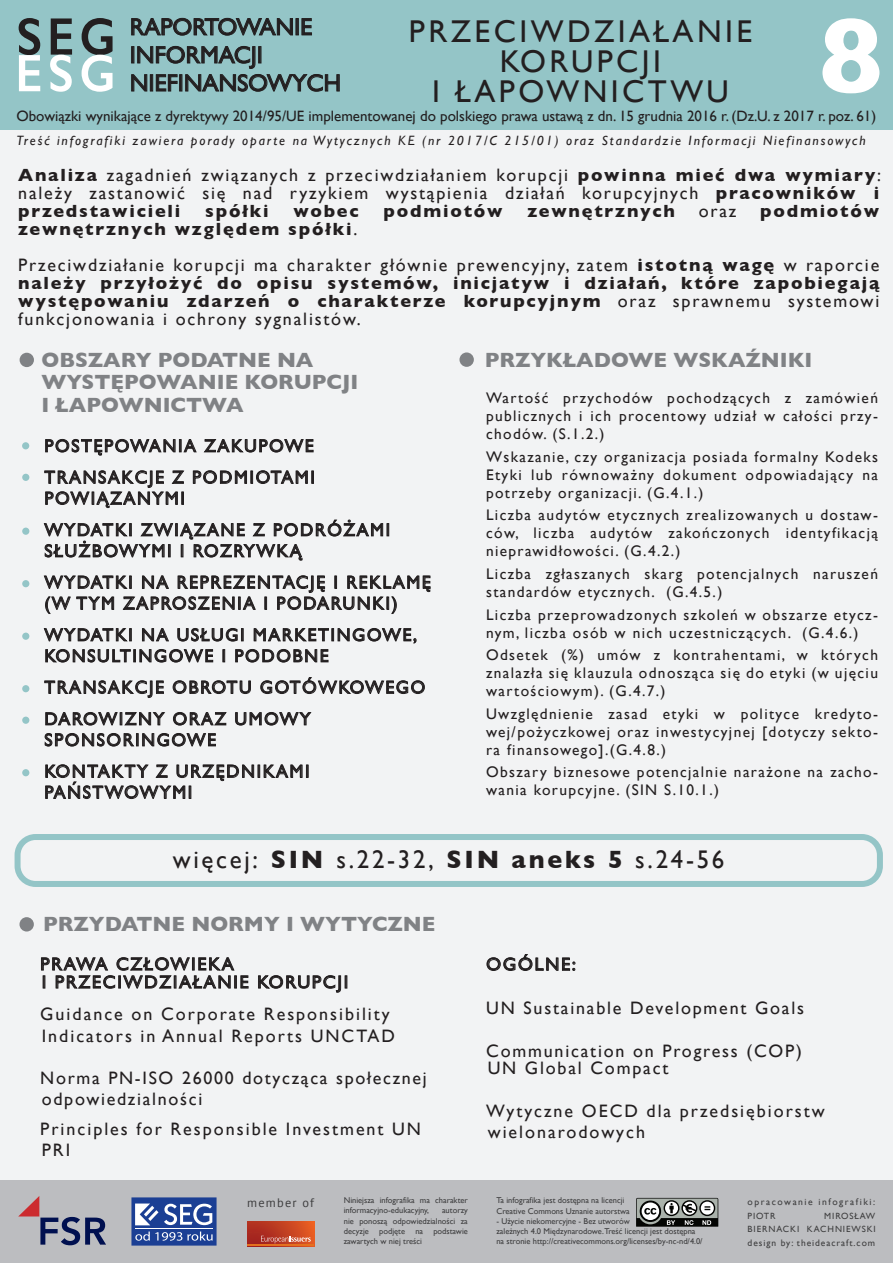
<style>
.page{position:relative;width:893px;height:1263px;background:#fff}
.page>*{position:absolute;margin:0;border:0;box-sizing:border-box;transform-origin:0 0}
.t1{font:700 108px "Gill Sans";color:#fff}
.t2{font:31.5px/30px "Gill Sans";letter-spacing:.11em;color:#231f20;text-align:center}
.t3{font:25.5px "Gill Sans";letter-spacing:.11em;color:#231f20}
.t4{font:24px/28px "Gill Sans";color:#231f20}
.t5{font:700 21px/22.5px "Gill Sans";color:#808285}
.t6{font:18px/31.5px "Gill Sans";letter-spacing:.1em;color:#231f20}
.t7{font:700 18px/18px "Gill Sans";letter-spacing:.1em;color:#231f20;text-align:justify}
.t8{font:15.3px/18px "Gill Sans";letter-spacing:.09em;color:#231f20;text-align:justify}
.t9{font:15px "Gill Sans";color:#231f20}
.t10{font:italic 13.5px "Gill Sans";letter-spacing:.14em;color:#231f20}
.t11{font:12.3px "PT Sans";letter-spacing:.1em;color:#3e3e3f}
.t12{font:9.6px "Gill Sans";letter-spacing:.16em;color:#3e3e3f}
.t13{font:9.45px "Gill Sans";letter-spacing:.1em;color:#3e3e3f}
.t14{font:9px/13.5px "Gill Sans";letter-spacing:.1em;color:#3e3e3f;text-align:right}
.t15{font:8.4px/10.1px "Gill Sans";color:#3e3e3f}
.s1{font-weight:700}
.s2{font-weight:400}
</style>
<div class="page">
<div style="left:0;top:129px;width:893px;height:1051px;background:#f2f3f4"></div>
<div style="left:0;top:1180px;width:893px;height:83px;background:#bcbdc0"></div>
<svg style="left:131px;top:1197px;width:86px;height:48px"></svg>
<hr style="left:135px;top:1228px;width:78px;height:1px;background:#fff">
<div style="left:247px;top:1222px;width:67px;height:24px;background:linear-gradient(to right,#9f2120,#e35b23)"></div>
<hr style="left:247px;top:1244px;width:67px;height:2px;background:#e4701e">
<svg style="left:261px;top:1236px;width:50px;height:7px"></svg>
<svg style="left:636px;top:1198px;width:82px;height:29px"></svg>
<svg style="left:18px;top:1196px;width:88px;height:49px"></svg>
<div style="left:0;top:0;width:893px;height:129px;background:#94c5c7"></div>
<svg style="left:19px;top:18px;width:21px;height:73px"></svg>
<svg style="left:50px;top:18px;width:22px;height:74px"></svg>
<svg style="left:82px;top:18px;width:31px;height:74px"></svg>
<svg style="left:131px;top:18px;width:162px;height:18px"></svg>
<div style="left:296px;top:18px;width:3px;height:17px;border:1px solid #231f20"></div>
<svg style="left:302px;top:18px;width:10px;height:17px"></svg>
<svg style="left:131px;top:46px;width:209px;height:46px"></svg>
<svg style="left:487px;top:954px;width:88px;height:17px"></svg>
<div style="left:19px;top:917px;width:15px;height:14px;background:#808285;border-radius:50%"></div>
<svg style="left:41px;top:957px;width:207px;height:32px"></svg>
<svg style="left:258px;top:975px;width:89px;height:18px"></svg>
<div style="left:15px;top:834px;width:868px;height:53px;border:6px solid #94c5c7;border-radius:18px"></div>
<div style="left:459px;top:352px;width:15px;height:15px;background:#808285;border-radius:50%"></div>
<div style="left:20px;top:353px;width:14px;height:14px;background:#808285;border-radius:50%"></div>
<div style="left:22px;top:442px;width:7px;height:7px;background:#94c5c7;border-radius:50%"></div>
<svg style="left:45px;top:439px;width:152px;height:16px"></svg>
<svg style="left:204px;top:439px;width:110px;height:13px"></svg>
<svg style="left:193px;top:470px;width:121px;height:14px"></svg>
<svg style="left:44px;top:471px;width:140px;height:37px"></svg>
<svg style="left:44px;top:520px;width:345px;height:40px"></svg>
<svg style="left:44px;top:576px;width:387px;height:38px"></svg>
<svg style="left:44px;top:628px;width:88px;height:13px"></svg>
<svg style="left:142px;top:628px;width:27px;height:13px"></svg>
<svg style="left:177px;top:628px;width:66px;height:13px"></svg>
<svg style="left:254px;top:628px;width:162px;height:15px"></svg>
<svg style="left:45px;top:649px;width:168px;height:13px"></svg>
<svg style="left:223px;top:649px;width:2px;height:13px"></svg>
<svg style="left:235px;top:649px;width:93px;height:13px"></svg>
<svg style="left:44px;top:681px;width:120px;height:17px"></svg>
<svg style="left:173px;top:680px;width:78px;height:14px"></svg>
<svg style="left:260px;top:677px;width:165px;height:17px"></svg>
<svg style="left:45px;top:712px;width:120px;height:13px"></svg>
<svg style="left:173px;top:712px;width:54px;height:13px"></svg>
<svg style="left:235px;top:712px;width:76px;height:13px"></svg>
<svg style="left:45px;top:733px;width:171px;height:13px"></svg>
<svg style="left:45px;top:764px;width:263px;height:35px"></svg>
<div style="left:22px;top:474px;width:7px;height:7px;background:#94c5c7;border-radius:50%"></div>
<div style="left:22px;top:527px;width:7px;height:8px;background:#94c5c7;border-radius:50%"></div>
<div style="left:22px;top:580px;width:7px;height:7px;background:#94c5c7;border-radius:50%"></div>
<div style="left:22px;top:632px;width:7px;height:8px;background:#94c5c7;border-radius:50%"></div>
<div style="left:22px;top:685px;width:7px;height:7px;background:#94c5c7;border-radius:50%"></div>
<div style="left:22px;top:716px;width:7px;height:8px;background:#94c5c7;border-radius:50%"></div>
<div style="left:22px;top:769px;width:7px;height:7px;background:#94c5c7;border-radius:50%"></div>
<h3 class="t4" style="left:130px;top:13px;width:213px">RAPORTOWANIE<br>INFORMACJI<br>NIEFINANSOWYCH</h3>
<h2 class="t2" style="left:409px;top:16px;width:345px">PRZECIWDZIAŁANIE<br>KORUPCJI<br>I ŁAPOWNICTWU</h2>
<p class="t10" style="left:17px;top:133px;width:851px">Treść infografiki zawiera porady oparte na Wytycznych KE (nr 2017/C 215/01) oraz Standardzie Informacji Niefinansowych</p>
<h1 class="t1" style="left:819px;top:-30px;width:66px">8</h1>
<p class="t9" style="left:16px;top:107px;width:861px">Obowiązki wynikające z dyrektywy 2014/95/UE implementowanej do polskiego prawa ustawą z dn. 15 grudnia 2016 r. (Dz.U. z 2017 r. poz. 61)</p>
<p class="t6" style="left:18px;top:166px;width:864px;line-height:18px;text-align:justify"><span class="s1">Analiza</span> zagadnień związanych z przeciwdziałaniem korupcji <span class="s1">powinna mieć dwa wymiary</span>: należy zastanowić się nad ryzykiem wystąpienia działań korupcyjnych <span class="s1">pracowników i przedstawicieli</span></p>
<p class="t7" style="left:205px;top:201px;width:65px">spółki</p>
<p class="t7" style="left:293px;top:201px;width:67px">wobec</p>
<p class="t7" style="left:384px;top:201px;width:121px">podmiotów</p>
<p class="t7" style="left:527px;top:201px;width:149px">zewnętrznych</p>
<p class="t6" style="left:699px;top:195px;width:39px">oraz</p>
<p class="t7" style="left:760px;top:201px;width:121px">podmiotów</p>
<p class="t6" style="left:18px;top:211px;width:863px;line-height:36px"><span class="s1">zewnętrznych względem spółki</span>.<br>Przeciwdziałanie korupcji ma charakter głównie prewencyjny, zatem <span class="s1">istotną wagę</span> w raporcie</p>
<p class="t7" style="left:18px;top:273px;width:863px">należy przyłożyć do opisu systemów, inicjatyw i działań, które zapobiegają występowaniu zdarzeń o charakterze korupcyjnym <span class="s2">oraz sprawnemu systemowi funkcjonowania i ochrony sygnalistów.</span></p>
<p class="t5" style="left:41px;top:348px;width:318px">OBSZARY PODATNE NA<br>WYSTĘPOWANIE KORUPCJI<br>I ŁAPOWNICTWA</p>
<p class="t5" style="left:485px;top:348px;width:329px">PRZYKŁADOWE WSKAŹNIKI</p>
<p class="t8" style="left:486px;top:389px;width:393px">Wartość przychodów pochodzących z zamówień publicznych i ich procentowy udział w całości przy&shy;chodów. (S.1.2.)</p>
<p class="t8" style="left:486px;top:448px;width:393px">Wskazanie, czy organizacja posiada formalny Kodeks Etyki lub równoważny dokument odpowiadający na potrzeby organizacji. (G.4.1.)</p>
<p class="t8" style="left:486px;top:506px;width:393px">Liczba audytów etycznych zrealizowanych u dostaw&shy;ców, liczba audytów zakończonych identyfikacją nieprawidłowości. (G.4.2.)</p>
<p class="t8" style="left:486px;top:565px;width:393px">Liczba zgłaszanych skarg potencjalnych naruszeń standardów etycznych. (G.4.5.)</p>
<p class="t8" style="left:486px;top:605px;width:393px">Liczba przeprowadzonych szkoleń w obszarze etycz&shy;nym, liczba osób w nich uczestniczących. (G.4.6.)</p>
<p class="t8" style="left:486px;top:646px;width:393px">Odsetek (%) umów z kontrahentami, w których znalazła się klauzula odnosząca się do etyki (w ujęciu wartościowym). (G.4.7.)</p>
<p class="t8" style="left:486px;top:704px;width:393px">Uwzględnienie zasad etyki w polityce kredyto&shy;wej/pożyczkowej oraz inwestycyjnej [dotyczy sekto&shy;ra finansowego].(G.4.8.)</p>
<p class="t8" style="left:486px;top:763px;width:393px">Obszary biznesowe potencjalnie narażone na zacho&shy;wania korupcyjne. (SIN S.10.1.)</p>
<p class="t6" style="left:44px;top:430px;width:272px">POSTĘPOWANIA ZAKUPOWE<br>TRANSAKCJE Z PODMIOTAMI</p>
<p class="t6" style="left:44px;top:482px;width:347px">POWIĄZANYMI<br>WYDATKI ZWIĄZANE Z PODRÓŻAMI</p>
<p class="t6" style="left:44px;top:535px;width:388px">SŁUŻBOWYMI I ROZRYWKĄ<br>WYDATKI NA REPREZENTACJĘ I REKLAMĘ</p>
<p class="t6" style="left:44px;top:587px;width:374px">(W TYM ZAPROSZENIA I PODARUNKI)<br>WYDATKI NA USŁUGI MARKETINGOWE,</p>
<p class="t6" style="left:44px;top:640px;width:382px">KONSULTINGOWE I PODOBNE<br>TRANSAKCJE OBROTU GOTÓWKOWEGO<br>DAROWIZNY ORAZ UMOWY</p>
<p class="t6" style="left:44px;top:724px;width:267px">SPONSORINGOWE<br>KONTAKTY Z URZĘDNIKAMI</p>
<p class="t6" style="left:44px;top:776px;width:149px">PAŃSTWOWYMI</p>
<h3 class="t3" style="left:173px;top:844px;width:553px">więcej: <span class="s1">SIN</span> s.22-32, <span class="s1">SIN aneks 5</span> s.24-56</h3>
<p class="t5" style="left:43px;top:912px;width:394px">PRZYDATNE NORMY I WYTYCZNE</p>
<p class="t6" style="left:40px;top:955px;width:309px;line-height:18px">PRAWA CZŁOWIEKA<br>I PRZECIWDZIAŁANIE KORUPCJI</p>
<p class="t6" style="left:40px;top:1002px;width:356px;line-height:22.5px">Guidance on Corporate Responsibility<br>Indicators in Annual Reports UNCTAD</p>
<p class="t6" style="left:40px;top:1067px;width:388px;line-height:21px">Norma PN-ISO 26000 dotycząca społecznej odpowiedzialności</p>
<p class="t6" style="left:40px;top:1118px;width:382px;line-height:21px">Principles for Responsible Investment UN<br>PRI</p>
<p class="t11" style="left:247px;top:1194px;width:68px">member of</p>
<p class="t15" style="left:344px;top:1195px;width:126px">Niniejsza infografika ma charakter informacyjno-edukacyjny,</p>
<p class="t15" style="left:344px;top:1205px;width:126px;text-align:justify;text-indent:98px">autorzy nie ponoszą odpowiedzialności za decyzje podjęte na podstawie zawartych w niej treści</p>
<p class="t6" style="left:486px;top:948px;width:91px">OGÓLNE:</p>
<p class="t6" style="left:486px;top:992px;width:319px">UN Sustainable Development Goals</p>
<p class="t6" style="left:486px;top:1043px;width:317px;line-height:16.5px">Communication on Progress (COP)<br>UN Global Compact</p>
<p class="t6" style="left:486px;top:1100px;width:340px;line-height:21px">Wytyczne OECD dla przedsiębiorstw wielonarodowych</p>
<p class="t15" style="left:496px;top:1195px;width:135px">Ta infografika jest dostępna na licencji<br>Creative Commons Uznanie autorstwa</p>
<p class="t15" style="left:496px;top:1216px;width:208px">- Użycie niekomercyjne - Bez utworów<br>zależnych 4.0 Międzynarodowe.Treść licencji jest dostępna na stronie http://creativecommons.org/licenses/by-nc-nd/4.0/</p>
<p class="t12" style="left:748px;top:1196px;width:129px">opracowanie infografiki:</p>
<p class="t14" style="left:748px;top:1208px;width:30px">PIOTR</p>
<p class="t14" style="left:748px;top:1208px;width:130px">MIROSŁAW<br>BIERNACKI KACHNIEWSKI</p>
<p class="t13" style="left:748px;top:1237px;width:129px">design by: theideacraft.com</p>
</div>
